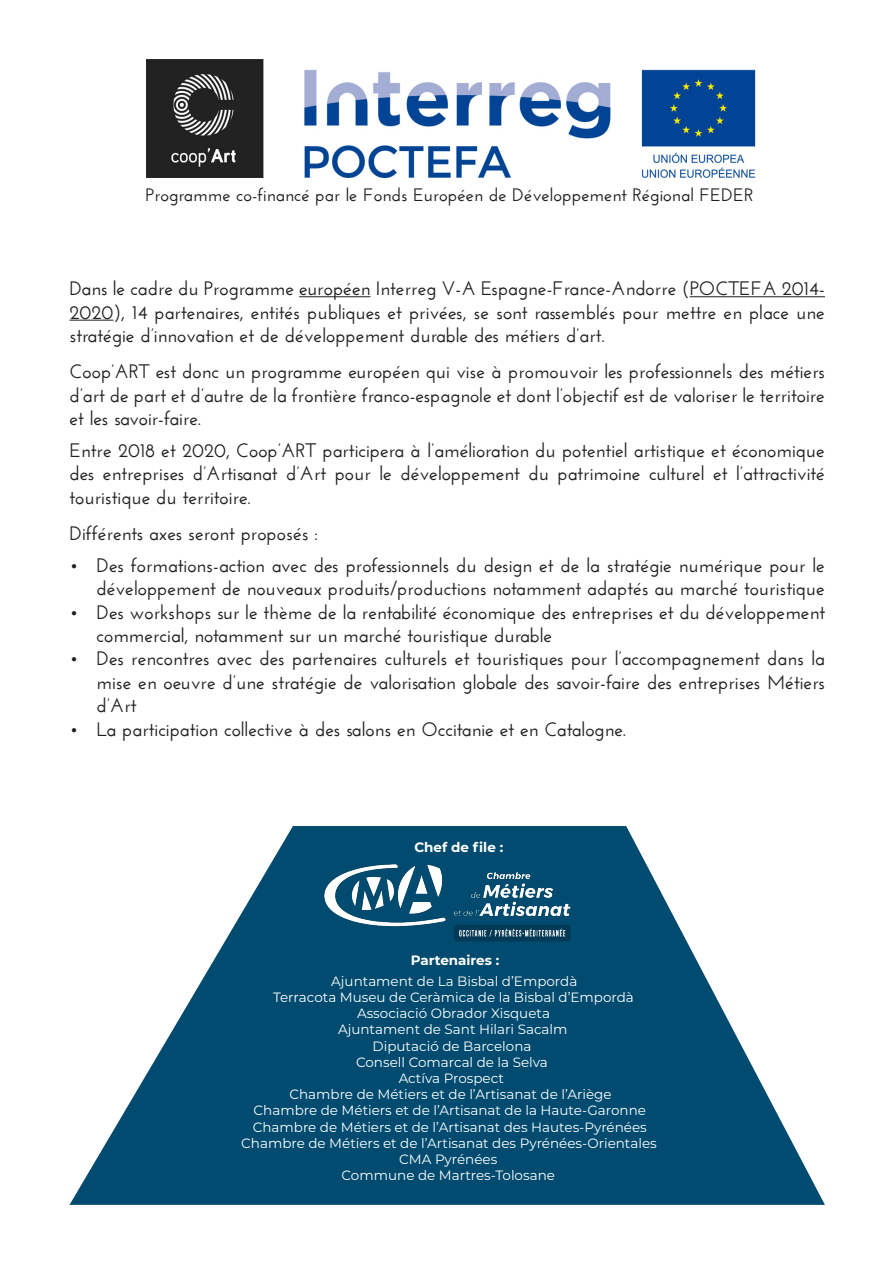
<style>
.page{position:relative;width:893px;height:1263px;background:#fff}
.page>*{position:absolute;margin:0;border:0;box-sizing:border-box;transform-origin:0 0}
.t1{font:600 19.5px/23.4px "Josefin Sans";color:#231f20;text-align:justify}
.t2{font:600 18px "Josefin Sans";color:#231f20}
.t3{font:13.5px "Montserrat";color:#fff}
.t4{font:700 13.5px "Montserrat";color:#fff}
</style>
<div class="page">
<img style="left:146px;top:60px;width:610px;height:117px">
<svg style="left:69px;top:826px;width:756px;height:379px;fill:#004b6f"></svg>
<img style="left:324px;top:865px;width:249px;height:79px">
<hr style="left:299px;top:296px;width:71px;height:1px;background:#231f20">
<hr style="left:690px;top:296px;width:135px;height:1px;background:#231f20">
<hr style="left:69px;top:320px;width:44px;height:1px;background:#231f20">
<p class="t2" style="left:146px;top:184px;width:609px">Programme co-financé par le Fonds Européen de Développement Régional FEDER</p>
<p class="t1" style="left:69px;top:277px;width:757px">Dans le cadre du Programme européen Interreg V-A Espagne-France-Andorre (POCTEFA 2014- 2020), 14 partenaires, entités publiques et privées, se sont rassemblés pour mettre en place une stratégie d’innovation et de développement durable des métiers d’art.</p>
<p class="t1" style="left:69px;top:360px;width:757px">Coop’ART est donc un programme européen qui vise à promouvoir les professionnels des métiers d’art de part et d’autre de la frontière franco-espagnole et dont l’objectif est de valoriser le territoire et les savoir-faire.</p>
<p class="t1" style="left:69px;top:438px;width:757px">Entre 2018 et 2020, Coop’ART participera à l’amélioration du potentiel artistique et économique des entreprises d’Artisanat d’Art pour le développement du patrimoine culturel et l’attractivité touristique du territoire.</p>
<p class="t1" style="left:69px;top:521px;width:250px">Différents axes seront proposés :</p>
<p class="t1" style="left:69px;top:553px;width:757px;text-align:right">• Des formations-action avec des professionnels du design et de la stratégie numérique pour le développement de nouveaux produits/productions notamment adaptés au marché touristique</p>
<p class="t1" style="left:96px;top:600px;width:730px;text-indent:-27px">• Des workshops sur le thème de la rentabilité économique des entreprises et du développement commercial, notamment sur un marché touristique durable</p>
<p class="t1" style="left:96px;top:647px;width:730px;text-indent:-27px">• Des rencontres avec des partenaires culturels et touristiques pour l’accompagnement dans la mise en oeuvre d’une stratégie de valorisation globale des savoir-faire des entreprises Métiers d’Art</p>
<p class="t1" style="left:69px;top:717px;width:558px">• La participation collective à des salons en Occitanie et en Catalogne.</p>
<p class="t4" style="left:414px;top:837px;width:90px">Chef de file :</p>
<p class="t4" style="left:411px;top:951px;width:90px">Partenaires :</p>
<p class="t3" style="left:331px;top:972px;width:248px">Ajuntament de La Bisbal d’Empordà</p>
<p class="t3" style="left:273px;top:988px;width:362px">Terracota Museu de Ceràmica de la Bisbal d’Empordà</p>
<p class="t3" style="left:357px;top:1004px;width:194px">Associació Obrador Xisqueta</p>
<p class="t3" style="left:338px;top:1020px;width:231px">Ajuntament de Sant Hilari Sacalm</p>
<p class="t3" style="left:373px;top:1036px;width:160px">Diputació de Barcelona</p>
<p class="t3" style="left:356px;top:1053px;width:193px">Consell Comarcal de la Selva</p>
<p class="t3" style="left:399px;top:1069px;width:107px">Actíva Prospect</p>
<p class="t3" style="left:289px;top:1085px;width:324px">Chambre de Métiers et de l’Artisanat de l’Ariège</p>
<p class="t3" style="left:254px;top:1101px;width:394px">Chambre de Métiers et de l’Artisanat de la Haute-Garonne</p>
<p class="t3" style="left:253px;top:1117px;width:396px">Chambre de Métiers et de l’Artisanat des Hautes-Pyrénées</p>
<p class="t3" style="left:241px;top:1134px;width:417px">Chambre de Métiers et de l’Artisanat des Pyrénées-Orientales</p>
<p class="t3" style="left:399px;top:1150px;width:100px">CMA Pyrénées</p>
<p class="t3" style="left:342px;top:1166px;width:215px">Commune de Martres-Tolosane</p>
</div>
